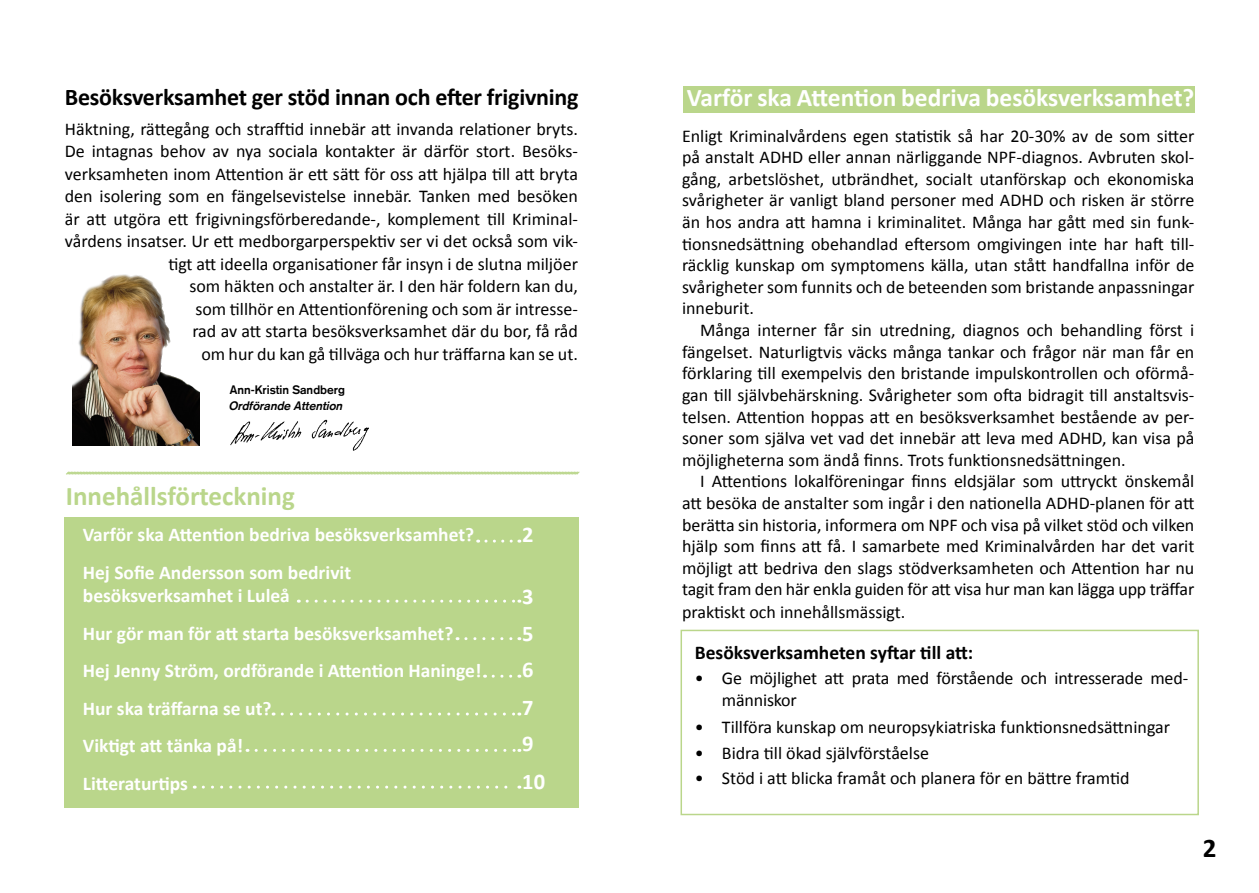
<style>
.page{position:relative;width:1259px;height:893px;background:#fff}
.page>*{position:absolute;margin:0;border:0;box-sizing:border-box;transform-origin:0 0}
.BRÖDTEXT{font:700 27px "Calibri";color:#bad68b}
.BRÖDTEXT-2{font:700 27px "Calibri";color:#000}
.BRÖDTEXT-3{font:700 25.5px "Calibri";color:#fff}
.BRÖDTEXT-4{font:700 24px "Calibri";letter-spacing:-.01em;color:#000}
.BRÖDTEXT-5{font:700 22.5px "Calibri";color:#fff}
.BRÖDTEXT-6{font:700 19.5px "Calibri";color:#fff}
.BRÖDTEXT-7{font:700 19.5px "Calibri";color:#000}
.BRÖDTEXT-8{font:18px/21.6px "Calibri";color:#000;text-align:justify}
.BRÖDTEXT-9{font:700 12px "Akzidenz Grotesk CE";color:#000}
.t1{font:italic 700 12px "Akzidenz Grotesk";color:#000}
</style>
<div class="page">
<div style="left:65px;top:517px;width:514px;height:290px;background:#bad68b"></div>
<img style="left:72px;top:274px;width:128px;height:172px">
<img style="left:230px;top:420px;width:139px;height:31px">
<svg style="left:486px;top:540px;width:34px;height:3px"></svg>
<svg style="left:307px;top:600px;width:213px;height:3px"></svg>
<svg style="left:466px;top:637px;width:54px;height:3px"></svg>
<svg style="left:493px;top:675px;width:27px;height:3px"></svg>
<svg style="left:282px;top:712px;width:238px;height:3px"></svg>
<svg style="left:256px;top:749px;width:264px;height:3px"></svg>
<svg style="left:203px;top:786px;width:317px;height:3px"></svg>
<svg style="left:66px;top:471px;width:514px;height:4px;background:#d4e5b7"></svg>
<div style="left:683px;top:87px;width:511px;height:26px;background:#bad68b"></div>
<div style="left:680px;top:630px;width:519px;height:185px;border:2px solid #bad68b"></div>
<p class="BRÖDTEXT-4" style="left:65px;top:81px;width:515px">Besöksverksamhet ger stöd innan och efter frigivning</p>
<p class="BRÖDTEXT-8" style="left:65px;top:116px;width:515px;line-height:22.5px;text-align:right">Häktning, rättegång och strafftid innebär att invanda relationer bryts.<br>De intagnas behov av nya sociala kontakter är därför stort. Besöks&shy;verksamheten inom Attention är ett sätt för oss att hjälpa till att bryta den isolering som en fängelsevistelse innebär. Tanken med besöken är att utgöra ett frigivningsförberedande-, komplement till Kriminal&shy;vårdens insatser. Ur ett medborgarperspektiv ser vi det också som vik&shy;tigt att ideella organisationer får insyn i de slutna miljöer<br>som häkten och anstalter är. I den här foldern kan du,<br>som tillhör en Attentionförening och som är intresse-<br>rad av att starta besöksverksamhet där du bor, få råd<br>om hur du kan gå tillväga och hur träffarna kan se ut.</p>
<p class="BRÖDTEXT-9" style="left:230px;top:382px;width:116px">Ann-Kristin Sandberg</p>
<p class="t1" style="left:228px;top:399px;width:115px">Ordförande Attention</p>
<p class="BRÖDTEXT" style="left:66px;top:479px;width:230px">Innehållsförteckning</p>
<p class="BRÖDTEXT-6" style="left:83px;top:522px;width:393px">Varför ska Attention bedriva besöksverksamhet?</p>
<p class="BRÖDTEXT-6" style="left:83px;top:560px;width:270px">Hej Sofie Andersson som bedrivit</p>
<p class="BRÖDTEXT-6" style="left:83px;top:583px;width:208px">besöksverksamhet i Luleå</p>
<p class="BRÖDTEXT-6" style="left:83px;top:621px;width:372px">Hur gör man för att starta besöksverksamhet?</p>
<p class="BRÖDTEXT-6" style="left:83px;top:658px;width:400px">Hej Jenny Ström, ordförande i Attention Haninge!</p>
<p class="BRÖDTEXT-6" style="left:83px;top:696px;width:190px">Hur ska träffarna se ut?</p>
<p class="BRÖDTEXT-6" style="left:83px;top:733px;width:162px">Viktigt att tänka på!</p>
<p class="BRÖDTEXT-6" style="left:83px;top:771px;width:107px">Litteraturtips</p>
<p class="BRÖDTEXT-5" style="left:522px;top:520px;width:13px">2</p>
<p class="BRÖDTEXT-5" style="left:522px;top:582px;width:13px">3</p>
<p class="BRÖDTEXT-5" style="left:522px;top:620px;width:13px">5</p>
<p class="BRÖDTEXT-5" style="left:522px;top:655px;width:13px">6</p>
<p class="BRÖDTEXT-5" style="left:522px;top:694px;width:13px">7</p>
<p class="BRÖDTEXT-5" style="left:522px;top:729px;width:13px">9</p>
<p class="BRÖDTEXT-5" style="left:522px;top:768px;width:24px">10</p>
<p class="BRÖDTEXT-3" style="left:687px;top:81px;width:509px">Varför ska Attention bedriva besöksverksamhet?</p>
<p class="BRÖDTEXT-8" style="left:682px;top:124px;width:514px">Enligt Kriminalvårdens egen statistik så har 20-30% av de som sitter på anstalt ADHD eller annan närliggande NPF-diagnos. Avbruten skol&shy;gång, arbetslöshet, utbrändhet, socialt utanförskap och ekonomiska svårigheter är vanligt bland personer med ADHD och risken är större än hos andra att hamna i kriminalitet. Många har gått med sin funk&shy;tionsnedsättning obehandlad eftersom omgivingen inte har haft till&shy;räcklig kunskap om symptomens källa, utan stått handfallna inför de svårigheter som funnits och de beteenden som bristande anpassningar inneburit.</p>
<p class="BRÖDTEXT-8" style="left:682px;top:318px;width:514px;text-indent:18px">Många interner får sin utredning, diagnos och behandling först i fängelset. Naturligtvis väcks många tankar och frågor när man får en förklaring till exempelvis den bristande impulskontrollen och oförmå&shy;gan till självbehärskning. Svårigheter som ofta bidragit till anstaltsvis&shy;telsen. Attention hoppas att en besöksverksamhet bestående av per&shy;soner som själva vet vad det innebär att leva med ADHD, kan visa på möjligheterna som ändå finns. Trots funktionsnedsättningen.</p>
<p class="BRÖDTEXT-8" style="left:682px;top:470px;width:514px;text-indent:18px">I Attentions lokalföreningar finns eldsjälar som uttryckt önskemål att besöka de anstalter som ingår i den nationella ADHD-planen för att berätta sin historia, informera om NPF och visa på vilket stöd och vilken hjälp som finns att få. I samarbete med Kriminalvården har det varit möjligt att bedriva den slags stödverksamheten och Attention har nu tagit fram den här enkla guiden för att visa hur man kan lägga upp träffar praktiskt och innehållsmässigt.</p>
<p class="BRÖDTEXT-7" style="left:695px;top:640px;width:280px">Besöksverksamheten syftar till att:</p>
<p class="BRÖDTEXT-8" style="left:722px;top:667px;width:468px;text-indent:-27px">• Ge möjlighet att prata med förstående och intresserade med&shy;människor</p>
<p class="BRÖDTEXT-8" style="left:695px;top:715px;width:477px">• Tillföra kunskap om neuropsykiatriska funktionsnedsättningar</p>
<p class="BRÖDTEXT-8" style="left:695px;top:741px;width:236px">• Bidra till ökad självförståelse</p>
<p class="BRÖDTEXT-8" style="left:695px;top:766px;width:436px">• Stöd i att blicka framåt och planera för en bättre framtid</p>
<p class="BRÖDTEXT-2" style="left:1202px;top:831px;width:15px">2</p>
</div>
